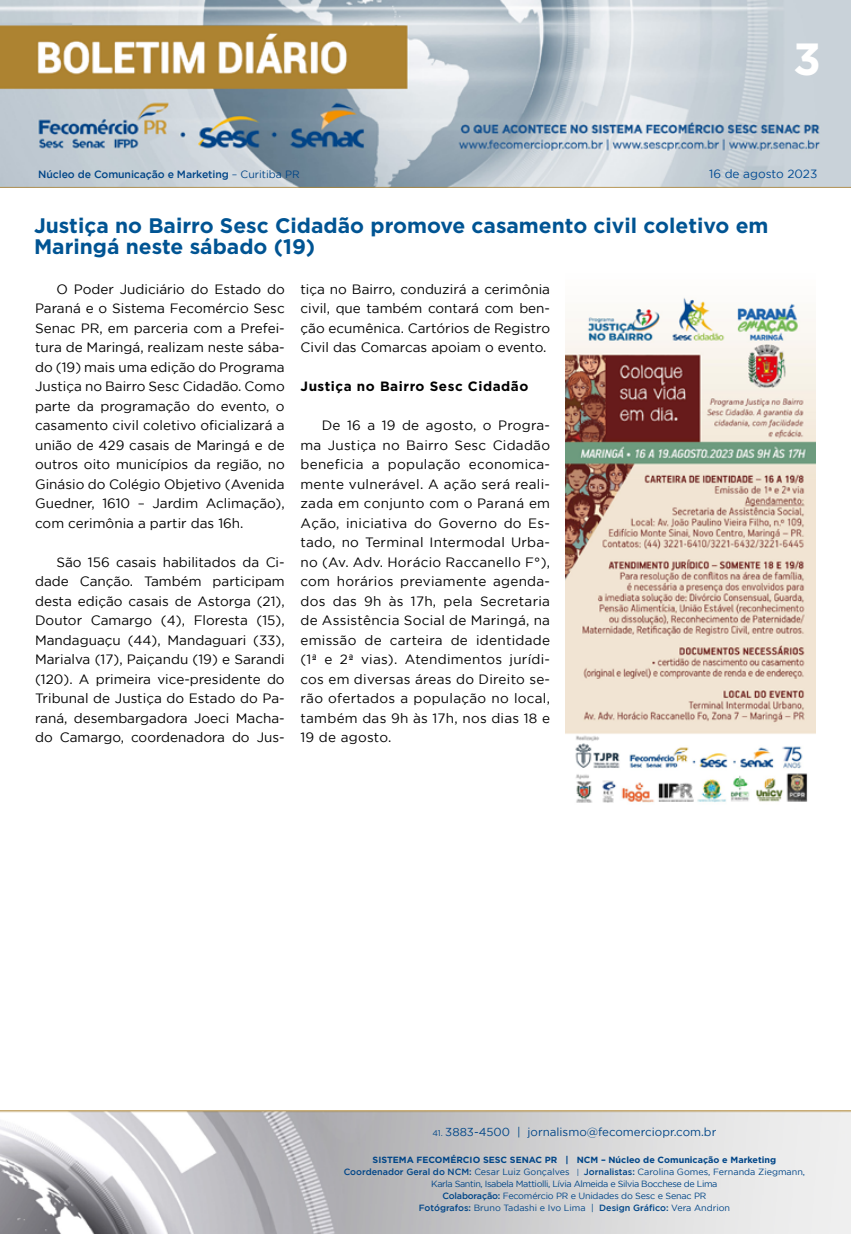
<style>
.page{position:relative;width:851px;height:1234px;background:#fff}
.page>*{position:absolute;margin:0;border:0;box-sizing:border-box;transform-origin:0 0}
.t1{font:700 45px "Gotham";color:#fff}
.t2{font:700 21px/21px "Gotham";color:#005493}
.t3{font:13.5px/19.5px "Gotham";color:#000;text-align:justify}
.t4{font:700 13.5px "Gotham";letter-spacing:.04em;color:#000}
.t5{font:11.85px "Gotham";color:#004a93}
.t6{font:11.55px "Gotham";color:#004587}
.t7{font:500 10.5px "Gotham";letter-spacing:-.01em;color:#004587}
.t8{font:9px/12px "Gotham";letter-spacing:-.02em;color:#004587;text-align:center}
.s1{font-weight:400}
.s2{font-size:8.25px}
.s3{font-weight:700}
.s4{font-weight:500}
.s5{font-size:7.65px}
</style>
<div class="page">
<img style="left:0;top:0;width:850px;height:188px">
<img style="left:0;top:1110px;width:850px;height:123px">
<img style="left:565px;top:297px;width:250px;height:506px">
<h1 class="t1" style="left:793px;top:33px;width:29px">3</h1>
<p class="t7" style="left:38px;top:168px;width:263px">Núcleo de Comunicação e Marketing <span class="s1">– Curitiba PR</span></p>
<p class="t5" style="left:709px;top:168px;width:110px">16 de agosto 2023</p>
<h2 class="t2" style="left:34px;top:215px;width:736px">Justiça no Bairro Sesc Cidadão promove casamento civil coletivo em<br>Maringá neste sábado (19)</h2>
<p class="t3" style="left:35px;top:279px;width:251px;text-indent:21px">O Poder Judiciário do Estado do Paraná e o Sistema Fecomércio Sesc Senac PR, em parceria com a Prefei&shy;tura de Maringá, realizam neste sába&shy;do (19) mais uma edição do Programa Justiça no Bairro Sesc Cidadão. Como parte da programação do evento, o casamento civil coletivo oficializará a união de 429 casais de Maringá e de outros oito municípios da região, no Ginásio do Colégio Objetivo (Avenida Guedner, 1610 – Jardim Aclimação), com cerimônia a partir das 16h.</p>
<p class="t3" style="left:35px;top:552px;width:251px;text-indent:21px">São 156 casais habilitados da Ci&shy;dade Canção. Também participam desta edição casais de Astorga (21), Doutor Camargo (4), Floresta (15), Mandaguaçu (44), Mandaguari (33), Marialva (17), Paiçandu (19) e Sarandi (120). A primeira vice-presidente do Tribunal de Justiça do Estado do Pa&shy;raná, desembargadora Joeci Macha&shy;do Camargo, coordenadora do Jus-</p>
<p class="t3" style="left:300px;top:279px;width:251px">tiça no Bairro, conduzirá a cerimônia civil, que também contará com ben&shy;ção ecumênica. Cartórios de Registro Civil das Comarcas apoiam o evento.</p>
<p class="t4" style="left:300px;top:378px;width:229px">Justiça no Bairro Sesc Cidadão</p>
<p class="t3" style="left:300px;top:415px;width:251px;text-indent:21px">De 16 a 19 de agosto, o Progra&shy;ma Justiça no Bairro Sesc Cidadão beneficia a população economica&shy;mente vulnerável. A ação será reali&shy;zada em conjunto com o Paraná em Ação, iniciativa do Governo do Es&shy;tado, no Terminal Intermodal Urba&shy;no (Av. Adv. Horácio Raccanello F°), com horários previamente agenda&shy;dos das 9h às 17h, pela Secretaria de Assistência Social de Maringá, na emissão de carteira de identidade (1ª e 2ª vias). Atendimentos jurídi&shy;cos em diversas áreas do Direito se&shy;rão ofertados a população no local, também das 9h às 17h, nos dias 18 e 19 de agosto.</p>
<p class="t6" style="left:432px;top:1125px;width:285px"><span class="s2">41.</span> 3883-4500 | jornalismo@fecomerciopr.com.br</p>
<p class="t8" style="left:343px;top:1153px;width:463px"><span class="s3">SISTEMA FECOMÉRCIO SESC SENAC PR | NCM – Núcleo de Comunicação e Marketing </span><span class="s4">Coordenador Geral do NCM:</span> Cesar Luiz Gonçalves <span class="s5">|</span> <span class="s4">Jornalistas:</span> Carolina Gomes, Fernanda Ziegmann, Karla Santin, Isabela Mattiolli, Lívia Almeida e Silvia Bocchese de Lima<br><span class="s4">Colaboração:</span> Fecomércio PR e Unidades do Sesc e Senac PR<br><span class="s4">Fotógrafos:</span> Bruno Tadashi e Ivo Lima | <span class="s4">Design Gráfico:</span> Vera Andrion</p>
</div>
